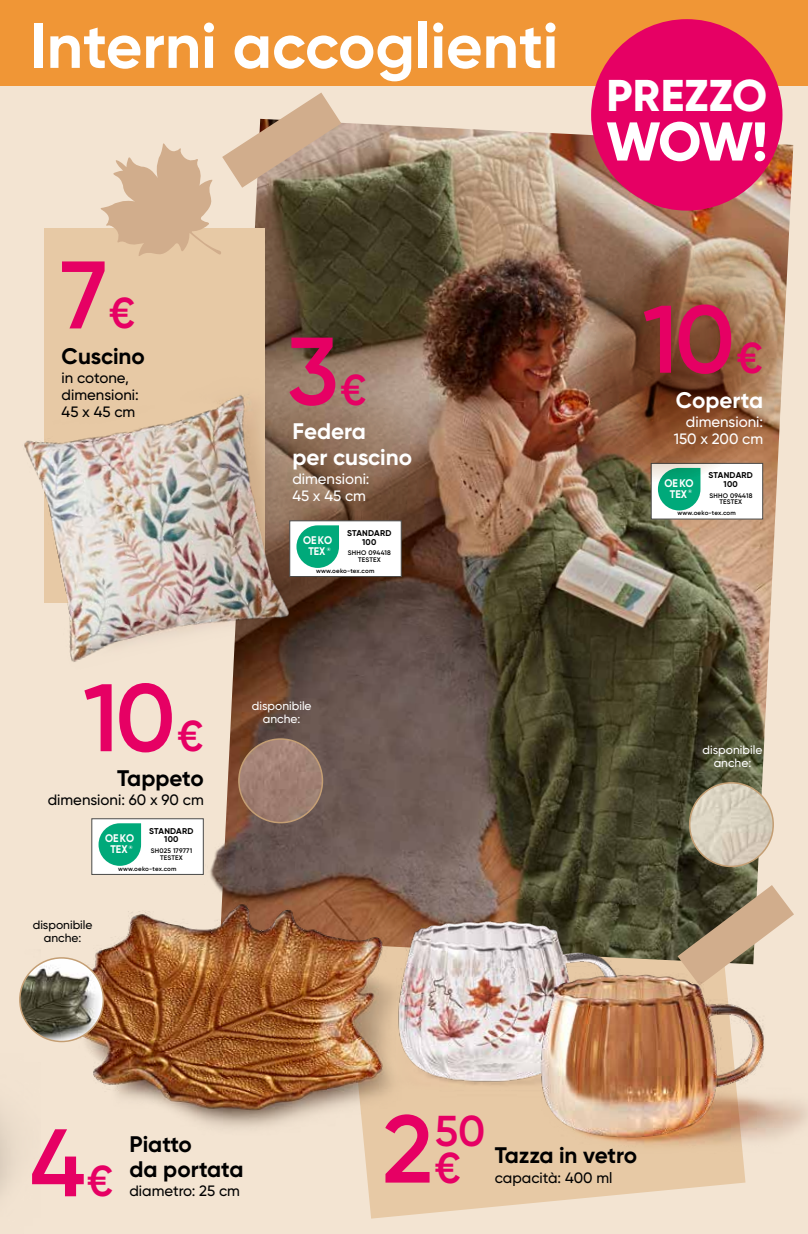
<style>
.page{position:relative;width:808px;height:1234px;background:#fff}
.page>*{position:absolute;margin:0;border:0;box-sizing:border-box;transform-origin:0 0}
.t1{font:600 95.7px "Gilroy";color:#e60064}
.t2{font:700 63px "Gilroy";color:#fff}
.t3{font:800 54.45px "Gilroy";color:#fff}
.t4{font:800 44.4px "Gilroy";letter-spacing:.01em;color:#fff}
.t5{font:600 43.2px/36.8px "Gilroy";color:#e60064}
.t6{font:700 22.5px/25.2px "Gilroy";color:#000}
.t7{font:700 22.5px/25.2px "Gilroy";color:#fff}
.t8{font:500 15px/16.8px "Gilroy";color:#000}
.t9{font:500 15px/16.8px "Gilroy";color:#fff}
.t10{font:500 12px/13.5px "Gilroy";color:#fff;text-align:center}
.t11{font:500 12px/13.5px "Gilroy";color:#000;text-align:center}
.t12{font:700 11.1px/10.9px "Gilroy";color:#fff;text-align:center;scale:.92 1}
.t13{font:700 8.4px/8.7px "Gilroy";letter-spacing:.03em;color:#000;text-align:center}
.t14{font:600 6.6px/6.6px "Gilroy";letter-spacing:.03em;color:#000;text-align:center}
.t15{font:600 6.3px "Gilroy";letter-spacing:.03em;color:#000}
.t16{font:700 4.95px "Gilroy";color:#fff}
.s1{font-size:43.2px}
.s2{font-size:95.7px}
</style>
<div class="page">
<div style="left:0;top:0;width:808px;height:1233px;background:#f3e4d2"></div>
<img style="left:184px;top:848px;width:36px;height:38px">
<svg style="left:364px;top:1141px;width:161px;height:77px;background:#e8ccaa"></svg>
<img style="left:220px;top:119px;width:573px;height:781px">
<svg style="left:397px;top:370px;width:49px;height:271px;background:#775949"></svg>
<svg style="left:677px;top:884px;width:117px;height:72px"></svg>
<div style="left:44px;top:229px;width:221px;height:373px;background:#e7c9a5"></div>
<div style="left:0;top:0;width:808px;height:85px;background:#f09636"></div>
<img style="left:239px;top:738px;width:83px;height:84px;border-radius:42px">
<div style="left:238px;top:738px;width:85px;height:85px;border:2px solid #c49e73;border-radius:50%"></div>
<img style="left:690px;top:782px;width:83px;height:84px;border-radius:42px">
<div style="left:689px;top:781px;width:85px;height:86px;border:2px solid #c49e73;border-radius:50%"></div>
<img style="left:220px;top:323px;width:177px;height:402px">
<img style="left:24px;top:332px;width:371px;height:380px">
<svg style="left:99px;top:92px;width:242px;height:164px"></svg>
<img style="left:0;top:886px;width:445px;height:266px">
<img style="left:20px;top:957px;width:83px;height:84px;border-radius:42px">
<div style="left:19px;top:956px;width:85px;height:85px;border:2px solid #c49e73;border-radius:50%"></div>
<img style="left:381px;top:900px;width:339px;height:241px">
<img style="left:525px;top:956px;width:283px;height:248px">
<div style="left:91px;top:818px;width:113px;height:56px;background:#fff;border:1px solid #4a4a49"></div>
<div style="left:99px;top:823px;width:42px;height:42px;background:#00a97a;border-radius:21px"></div>
<div style="left:651px;top:463px;width:112px;height:56px;background:#fff"></div>
<div style="left:658px;top:468px;width:42px;height:42px;background:#00a97a;border-radius:21px"></div>
<div style="left:289px;top:520px;width:113px;height:57px;background:#fff;border:1px solid #4a4a49"></div>
<div style="left:296px;top:525px;width:43px;height:43px;background:#00a97a;border-radius:21px"></div>
<img style="left:562px;top:229px;width:218px;height:270px">
<div style="left:591px;top:19px;width:191px;height:191px;background:#e60064;border-radius:50%"></div>
<h2 class="t2" style="left:30px;top:6px;width:530px">Interni accoglienti</h2>
<h1 class="t1" style="left:61px;top:235px;width:76px">7<span class="s1">€</span></h1>
<h3 class="t6" style="left:62px;top:343px;width:85px">Cuscino</h3>
<p class="t8" style="left:62px;top:369px;width:79px">in cotone, dimensioni:<br>45 x 45 cm</p>
<h1 class="t1" style="left:83px;top:658px;width:122px">10<span class="s1">€</span></h1>
<h3 class="t6" style="left:117px;top:764px;width:88px">Tappeto</h3>
<p class="t8" style="left:48px;top:791px;width:157px">dimensioni: 60 x 90 cm</p>
<p class="t13" style="left:149px;top:826px;width:46px">STANDARD<br>100</p>
<p class="t14" style="left:151px;top:847px;width:43px">SH025 179771<br>TESTEX</p>
<p class="t15" style="left:118px;top:864px;width:60px">www.oeko-tex.com</p>
<p class="t12" style="left:105px;top:832px;width:33px">OEKO<br>TEX</p>
<p class="t16" style="left:129px;top:843px;width:5px">®</p>
<p class="t11" style="left:33px;top:917px;width:61px">disponibile anche:</p>
<h1 class="t1" style="left:287px;top:311px;width:81px">3<span class="s1">€</span></h1>
<h3 class="t7" style="left:292px;top:418px;width:121px">Federa<br>per cuscino</h3>
<p class="t9" style="left:292px;top:470px;width:79px">dimensioni:<br>45 x 45 cm</p>
<p class="t13" style="left:347px;top:528px;width:46px">STANDARD<br>100</p>
<p class="t14" style="left:348px;top:549px;width:44px">SHHO 094418<br>TESTEX</p>
<p class="t15" style="left:316px;top:566px;width:60px">www.oeko-tex.com</p>
<p class="t12" style="left:303px;top:535px;width:33px">OEKO<br>TEX</p>
<p class="t16" style="left:327px;top:546px;width:5px">®</p>
<p class="t10" style="left:252px;top:698px;width:61px">disponibile anche:</p>
<h3 class="t4" style="left:606px;top:68px;width:162px">PREZZO</h3>
<h3 class="t3" style="left:606px;top:107px;width:163px">WOW!</h3>
<h1 class="t1" style="left:642px;top:280px;width:122px">10<span class="s1">€</span></h1>
<h3 class="t7" style="left:676px;top:387px;width:89px">Coperta</h3>
<p class="t9" style="left:674px;top:413px;width:91px;text-align:right">dimensioni:<br>150 x 200 cm</p>
<p class="t13" style="left:708px;top:471px;width:46px">STANDARD<br>100</p>
<p class="t14" style="left:709px;top:492px;width:44px">SHHO 094418<br>TESTEX</p>
<p class="t15" style="left:677px;top:509px;width:60px">www.oeko-tex.com</p>
<p class="t12" style="left:664px;top:477px;width:33px">OEKO<br>TEX</p>
<p class="t16" style="left:688px;top:488px;width:5px">®</p>
<p class="t10" style="left:702px;top:742px;width:61px">disponibile anche:</p>
<h1 class="t1" style="left:30px;top:1103px;width:85px">4<span class="s1">€</span></h1>
<h3 class="t6" style="left:129px;top:1130px;width:116px">Piatto<br>da portata</h3>
<p class="t8" style="left:129px;top:1182px;width:112px">diametro: 25 cm</p>
<h3 class="t5" style="left:435px;top:1111px;width:52px;text-indent:-52px"><span class="s2">2</span>50 €</h3>
<h3 class="t6" style="left:495px;top:1142px;width:144px">Tazza in vetro</h3>
<p class="t8" style="left:495px;top:1168px;width:119px">capacità: 400 ml</p>
</div>
